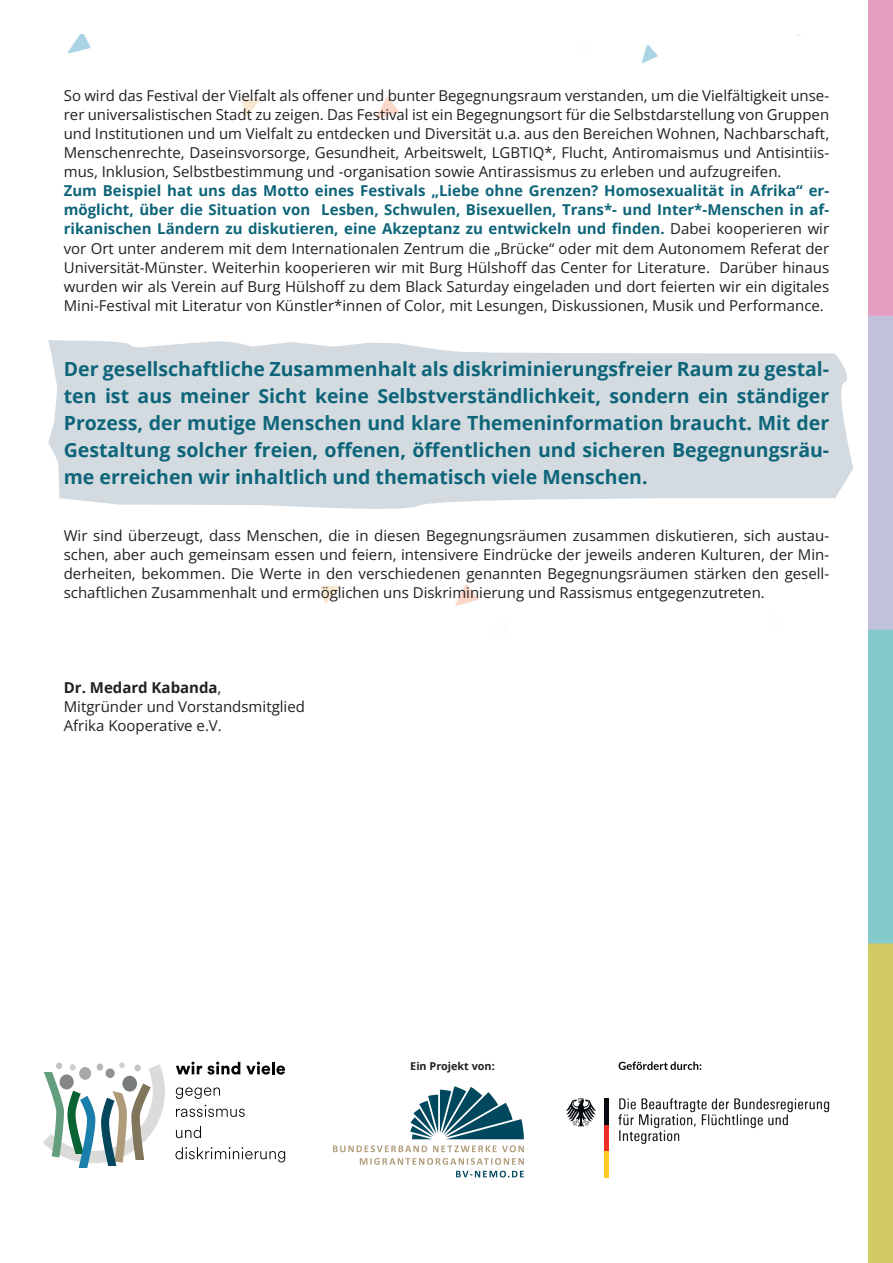
<style>
.page{position:relative;width:893px;height:1263px;background:#fff}
.page>*{position:absolute;margin:0;border:0;box-sizing:border-box;transform-origin:0 0}
.t1{font:700 19.5px/27px "Open Sans";color:#0e6579;text-align:justify}
.t2{font:15px/19px "Open Sans";color:#231f20;text-align:justify}
.t3{font:700 10.8px "Open Sans";color:#231f20}
.s1{font-weight:700;color:#0e6579}
.s2{font-weight:700}
</style>
<div class="page">
<img style="left:321px;top:584px;width:157px;height:22px">
<img style="left:67px;top:34px;width:591px;height:85px">
<img style="left:797px;top:34px;width:72px;height:132px">
<img style="left:869px;top:1px;width:24px;height:1262px">
<svg style="left:48px;top:340px;width:805px;height:169px;background:#d7dee4"></svg>
<svg style="left:410px;top:1086px;width:114px;height:53px"></svg>
<svg style="left:333px;top:1145px;width:94px;height:7px"></svg>
<svg style="left:433px;top:1145px;width:91px;height:7px"></svg>
<svg style="left:360px;top:1158px;width:164px;height:7px"></svg>
<svg style="left:456px;top:1171px;width:68px;height:6px"></svg>
<hr style="left:605px;top:1098px;width:4px;height:27px;background:#070a0f">
<hr style="left:605px;top:1125px;width:4px;height:26px;background:#ee2e24">
<hr style="left:605px;top:1151px;width:4px;height:27px;background:#fecb26">
<svg style="left:566px;top:1098px;width:30px;height:29px"></svg>
<svg style="left:618px;top:1098px;width:211px;height:46px"></svg>
<svg style="left:619px;top:1061px;width:82px;height:9px"></svg>
<svg style="left:43px;top:1062px;width:122px;height:106px"></svg>
<hr style="left:102px;top:1167px;width:15px;height:3px;background:#fff">
<svg style="left:176px;top:1061px;width:64px;height:14px"></svg>
<svg style="left:246px;top:1061px;width:39px;height:13px"></svg>
<svg style="left:176px;top:1087px;width:44px;height:12px"></svg>
<svg style="left:176px;top:1105px;width:69px;height:12px"></svg>
<svg style="left:176px;top:1126px;width:25px;height:12px"></svg>
<svg style="left:175px;top:1147px;width:110px;height:15px"></svg>
<p class="t2" style="left:64px;top:86px;width:767px">So wird das Festival der Vielfalt als offener und bunter Begegnungsraum verstanden, um die Vielfältigkeit unse&shy;rer universalistischen Stadt zu zeigen. Das Festival ist ein Begegnungsort für die Selbstdarstellung von Gruppen und Institutionen und um Vielfalt zu entdecken und Diversität u.a. aus den Bereichen Wohnen, Nachbarschaft, Menschenrechte, Daseinsvorsorge, Gesundheit, Arbeitswelt, LGBTIQ*, Flucht, Antiromaismus und Antisintiis&shy;mus, Inklusion, Selbstbestimmung und -organisation sowie Antirassismus zu erleben und aufzugreifen.</p>
<p class="t2" style="left:64px;top:181px;width:767px"><span class="s1">Zum Beispiel hat uns das Motto eines Festivals „Liebe ohne Grenzen? Homosexualität in Afrika“ er&shy;möglicht, über die Situation von Lesben, Schwulen, Bisexuellen, Trans*- und Inter*-Menschen in af&shy;rikanischen Ländern zu diskutieren, eine Akzeptanz zu entwickeln und finden.</span> Dabei kooperieren wir vor Ort unter anderem mit dem Internationalen Zentrum die „Brücke“ oder mit dem Autonomem Referat der Universität-Münster. Weiterhin kooperieren wir mit Burg Hülshoff das Center for Literature. Darüber hinaus wurden wir als Verein auf Burg Hülshoff zu dem Black Saturday eingeladen und dort feierten wir ein digitales Mini-Festival mit Literatur von Künstler*innen of Color, mit Lesungen, Diskussionen, Musik und Performance.</p>
<p class="t1" style="left:64px;top:355px;width:767px">Der gesellschaftliche Zusammenhalt als diskriminierungsfreier Raum zu gestal&shy;ten ist aus meiner Sicht keine Selbstverständlichkeit, sondern ein ständiger Prozess, der mutige Menschen und klare Themeninformation braucht. Mit der Gestaltung solcher freien, offenen, öffentlichen und sicheren Begegnungsräu&shy;me erreichen wir inhaltlich und thematisch viele Menschen.</p>
<p class="t2" style="left:64px;top:526px;width:767px">Wir sind überzeugt, dass Menschen, die in diesen Begegnungsräumen zusammen diskutieren, sich austau&shy;schen, aber auch gemeinsam essen und feiern, intensivere Eindrücke der jeweils anderen Kulturen, der Min&shy;derheiten, bekommen. Die Werte in den verschiedenen genannten Begegnungsräumen stärken den gesell&shy;schaftlichen Zusammenhalt und ermöglichen uns Diskriminierung und Rassismus entgegenzutreten.</p>
<p class="t2" style="left:64px;top:678px;width:243px;text-align:left"><span class="s2">Dr. Medard Kabanda</span>,<br>Mitgründer und Vorstandsmitglied<br>Afrika Kooperative e.V.</p>
<p class="t3" style="left:410px;top:1058px;width:86px">Ein Projekt von:</p>
</div>
